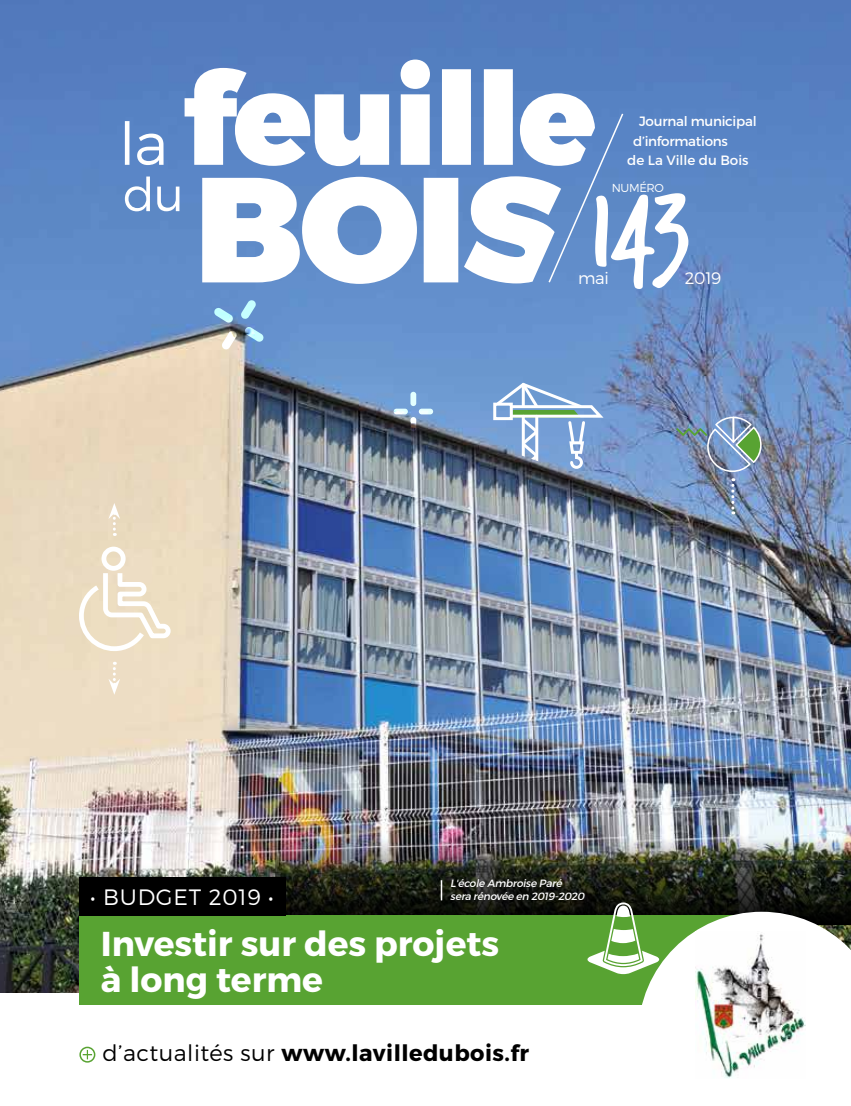
<style>
.page{position:relative;width:851px;height:1106px;background:#fff}
.page>*{position:absolute;margin:0;border:0;box-sizing:border-box;transform-origin:0 0}
.t1{font:115.65px "Trash Hand";color:#fff}
.t2{font:700 34.5px/36px "Montserrat";color:#fff}
.t3{font:700 22.5px "Montserrat";letter-spacing:.02em;color:#000}
.t4{font:300 22.2px "Montserrat";letter-spacing:.035em;color:#fff}
.t5{font:300 16.65px "Montserrat";letter-spacing:-.02em;color:#fff}
.t6{font:13.5px "Montserrat";letter-spacing:-.02em;color:#fff}
.t7{font:13.5px "Montserrat";color:#fff}
.t8{font:300 11.55px "Montserrat";letter-spacing:-.03em;color:#fff}
.t9{font:italic 10.5px/13.2px "Montserrat";color:#fff}
.s1{font-weight:300}
</style>
<div class="page">
<img style="left:0;top:0;width:850px;height:992px">
<img style="left:275px;top:835px;width:575px;height:80px">
<div style="left:79px;top:915px;width:677px;height:90px;background:#58a332"></div>
<div style="left:79px;top:877px;width:207px;height:38px;background:#000"></div>
<svg style="left:642px;top:911px;width:208px;height:168px"></svg>
<img style="left:695px;top:931px;width:110px;height:147px">
<div style="left:79px;top:1046px;width:16px;height:16px;border:2px solid #58a332;border-radius:50%"></div>
<svg style="left:83px;top:1049px;width:9px;height:10px"></svg>
<div style="left:547px;top:112px;width:77px;height:172px;background:#5f8bc8"></div>
<svg style="left:202px;top:176px;width:359px;height:108px"></svg>
<svg style="left:125px;top:60px;width:470px;height:106px"></svg>
<svg style="left:125px;top:176px;width:54px;height:35px"></svg>
<svg style="left:731px;top:478px;width:3px;height:36px"></svg>
<img style="left:676px;top:416px;width:85px;height:56px">
<hr style="left:440px;top:880px;width:2px;height:20px;background:#fff">
<svg style="left:77px;top:544px;width:96px;height:109px"></svg>
<svg style="left:108px;top:503px;width:12px;height:33px"></svg>
<svg style="left:108px;top:662px;width:12px;height:32px"></svg>
<svg style="left:587px;top:902px;width:72px;height:72px"></svg>
<svg style="left:240px;top:300px;width:16px;height:19px"></svg>
<svg style="left:214px;top:307px;width:19px;height:16px"></svg>
<svg style="left:221px;top:330px;width:16px;height:20px"></svg>
<svg style="left:244px;top:326px;width:20px;height:16px"></svg>
<div style="left:410px;top:392px;width:6px;height:14px;background:#e2ffff;border-radius:3px"></div>
<svg style="left:393px;top:408px;width:15px;height:6px"></svg>
<svg style="left:410px;top:417px;width:6px;height:14px"></svg>
<div style="left:419px;top:408px;width:14px;height:6px;background:#e8ffff;border-radius:3px"></div>
<svg style="left:491px;top:380px;width:116px;height:107px;background:#7c99ba"></svg>
<p class="t6" style="left:639px;top:113px;width:119px">Journal municipal</p>
<p class="t6" style="left:633px;top:133px;width:96px">d’informations</p>
<p class="t7" style="left:627px;top:152px;width:123px">de La Ville du Bois</p>
<p class="t8" style="left:611px;top:180px;width:54px">NUMÉRO</p>
<h1 class="t1" style="left:589px;top:173px;width:103px">143</h1>
<h3 class="t5" style="left:578px;top:268px;width:32px">mai</h3>
<h3 class="t5" style="left:684px;top:268px;width:38px">2019</h3>
<h3 class="t4" style="left:90px;top:883px;width:185px">• BUDGET 2019 •</h3>
<p class="t9" style="left:450px;top:876px;width:138px">L'école Ambroise Paré sera rénovée en 2019-2020</p>
<h2 class="t2" style="left:101px;top:926px;width:400px">Investir sur des projets à long terme</h2>
<h3 class="t3" style="left:102px;top:1039px;width:428px"><span class="s1">d’actualités sur</span> www.lavilledubois.fr</h3>
</div>
